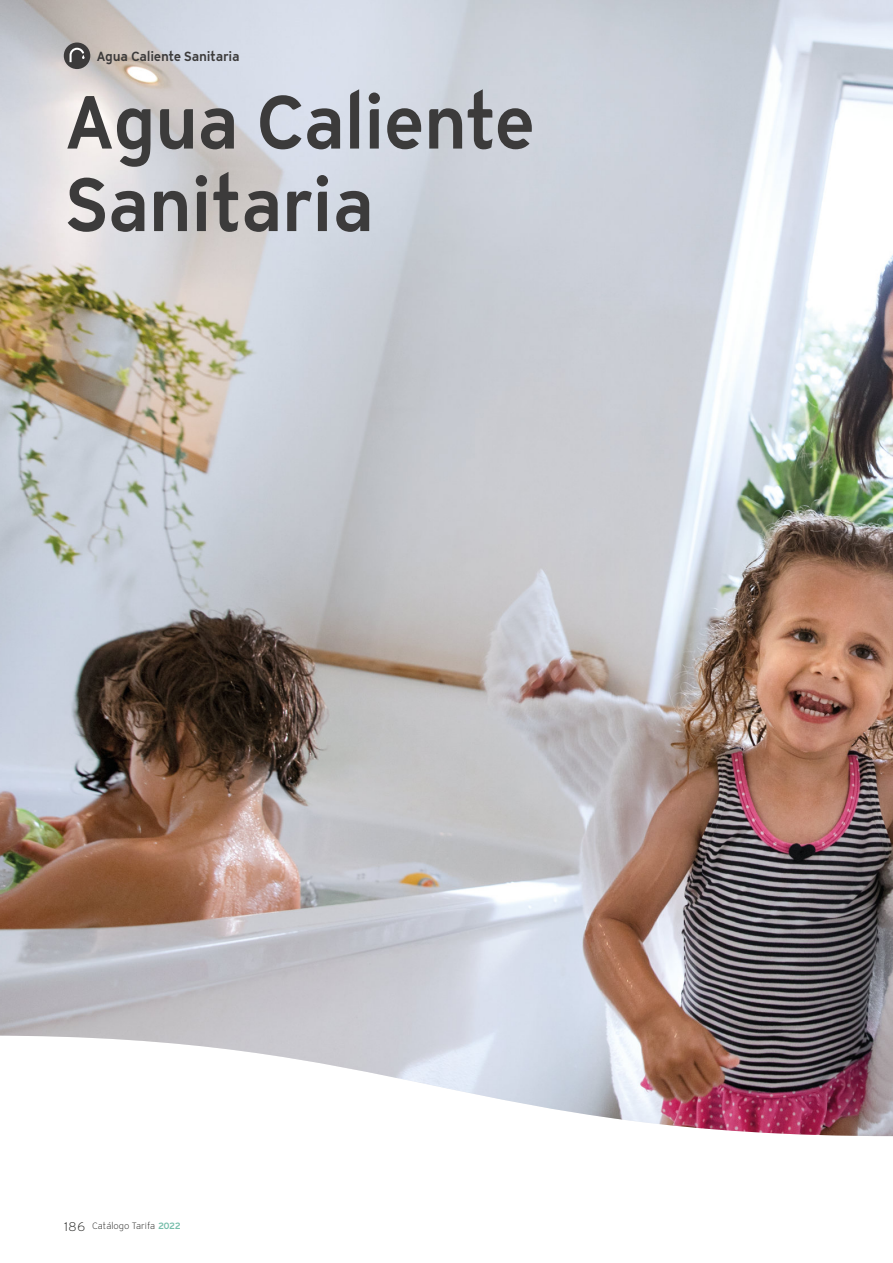
<style>
.page{position:relative;width:893px;height:1263px;background:#fff}
.page>*{position:absolute;margin:0;border:0;box-sizing:border-box;transform-origin:0 0}
.t1{font:600 75px/82.5px "Vaillant 14";letter-spacing:-.02em;color:#3c3b3b}
.t2{font:600 13.5px "Vaillant 14";letter-spacing:-.02em;color:#3c3b3b}
.t3{font:300 9.3px "Vaillant 14";color:#1d1d1b}
.s1{font-size:12.75px}
.s2{font-weight:600;color:#77beab}
</style>
<div class="page">
<img style="left:0;top:0;width:893px;height:1136px">
<div style="left:64px;top:43px;width:26px;height:26px;background:#3c3b3b;border-radius:50%"></div>
<svg style="left:70px;top:48px;width:15px;height:14px"></svg>
<p class="t2" style="left:96px;top:50px;width:145px">Agua Caliente Sanitaria</p>
<h1 class="t1" style="left:64px;top:87px;width:473px">Agua Caliente<br>Sanitaria</h1>
<p class="t3" style="left:64px;top:1222px;width:119px"><span class="s1">186</span> Catálogo Tarifa <span class="s2">2022</span></p>
</div>
